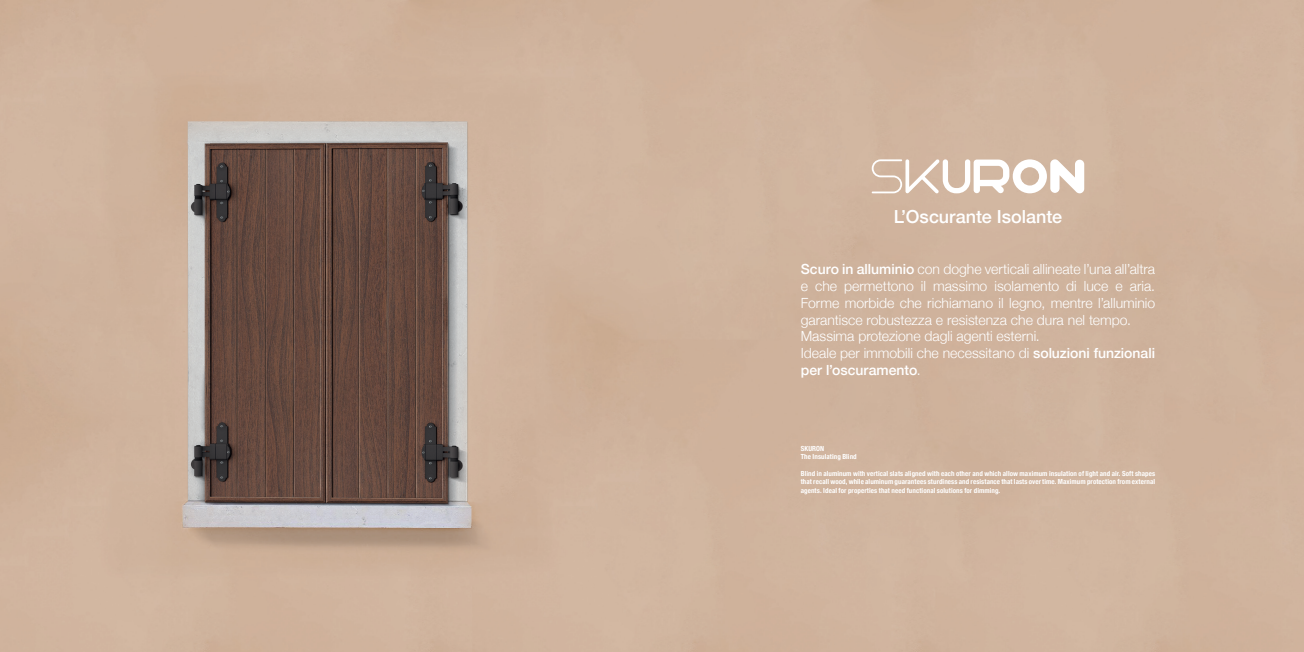
<style>
.page{position:relative;width:1304px;height:652px;background:#fff}
.page>*{position:absolute;margin:0;border:0;box-sizing:border-box;transform-origin:0 0}
.t1{font:500 18px "Helvetica Neue";color:#fff}
.t2{font:300 14px/16.8px "Helvetica Neue";color:#fff;text-align:justify}
.t3{font:500 14px/16.8px "Helvetica Neue";color:#fff}
.t4{font:700 condensed 7px/8.4px "Helvetica Neue";letter-spacing:.01em;color:#fff;text-align:justify}
.s1{font-weight:500}
.s2{font-weight:300}
</style>
<div class="page">
<img style="left:0;top:0;width:1304px;height:652px">
<svg style="left:872px;top:159px;width:212px;height:34px"></svg>
<p class="t1" style="left:894px;top:202px;width:170px">L’Oscurante Isolante</p>
<p class="t2" style="left:801px;top:260px;width:356px"><span class="s1">Scuro in alluminio</span> con doghe verticali allineate l’una all’altra e che permettono il massimo isolamento di luce e aria.<br>Forme morbide che richiamano il legno, mentre l’alluminio garantisce robustezza e resistenza che dura nel tempo.</p>
<p class="t2" style="left:801px;top:327px;width:241px">Massima protezione dagli agenti esterni.</p>
<p class="t3" style="left:801px;top:344px;width:356px"><span class="s2">Ideale per immobili che necessitano di</span> soluzioni funzionali per l’oscuramento<span class="s2">.</span></p>
<p class="t4" style="left:801px;top:443px;width:25px">SKURON</p>
<p class="t4" style="left:801px;top:452px;width:57px">The Insulating Blind</p>
<p class="t4" style="left:801px;top:469px;width:356px">Blind in aluminum with vertical slats aligned with each other and which allow maximum insulation of light and air. Soft shapes that recall wood, while aluminum guarantees sturdiness and resistance that lasts over time. Maximum protection from external agents. Ideal for properties that need functional solutions for dimming.</p>
</div>
